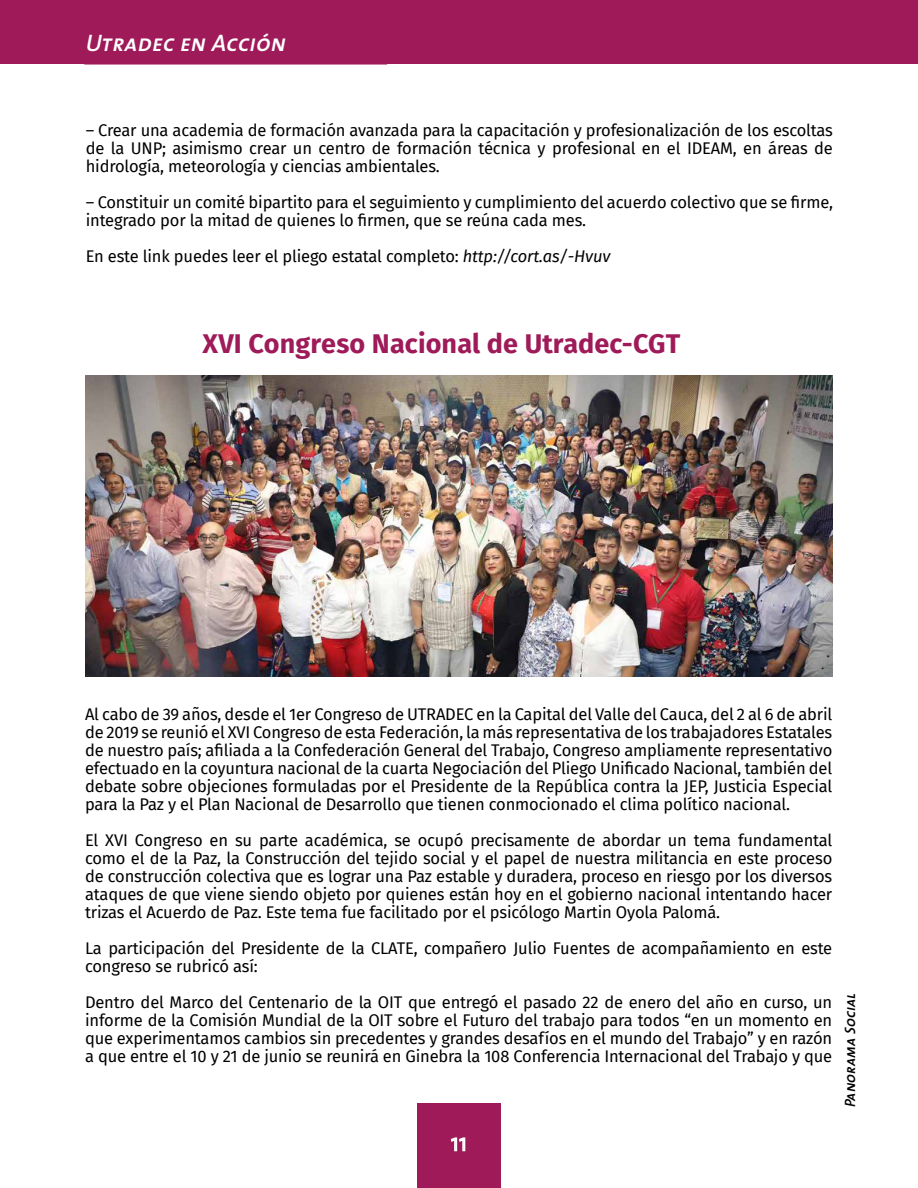
<style>
.page{position:relative;width:918px;height:1188px;background:#fff}
.page>*{position:absolute;margin:0;border:0;box-sizing:border-box;transform-origin:0 0}
.t1{font:700 27px "Fira Sans";letter-spacing:.005em;color:#9f1a59}
.t2{font:24px "The Sans Semi Bold Italic Caps";letter-spacing:.005em;color:#fff}
.t3{font:16.5px/18px "Fira Sans";letter-spacing:-.01em;color:#000;text-align:justify}
.t4{font:15px "The Sans Semi Bold Italic Caps";letter-spacing:.005em;color:#000}
.s1{font-style:italic}
</style>
<div class="page">
<div style="left:417px;top:1104px;width:84px;height:84px;background:#9f1a59"></div>
<svg style="left:450px;top:1137px;width:16px;height:15px"></svg>
<div style="left:0;top:0;width:918px;height:64px;background:#9f1a59"></div>
<div style="left:84px;top:31px;width:303px;height:34px;border:2px solid #9f1a59"></div>
<img style="left:86px;top:376px;width:747px;height:300px">
<h2 class="t2" style="left:86px;top:23px;width:202px">Utradec en Acción</h2>
<p class="t3" style="left:86px;top:120px;width:749px">– Crear una academia de formación avanzada para la capacitación y profesionalización de los escoltas de la UNP; asimismo crear un centro de formación técnica y profesional en el IDEAM, en áreas de hidrología, meteorología y ciencias ambientales.</p>
<p class="t3" style="left:86px;top:192px;width:749px">– Constituir un comité bipartito para el seguimiento y cumplimiento del acuerdo colectivo que se firme, integrado por la mitad de quienes lo firmen, que se reúna cada mes.</p>
<p class="t3" style="left:86px;top:246px;width:526px">En este link puedes leer el pliego estatal completo: <span class="s1">http://cort.as/-Hvuv</span></p>
<h1 class="t1" style="left:203px;top:324px;width:479px">XVI Congreso Nacional de Utradec-CGT</h1>
<p class="t3" style="left:85px;top:705px;width:749px">Al cabo de 39 años, desde el 1er Congreso de UTRADEC en la Capital del Valle del Cauca, del 2 al 6 de abril de 2019 se reunió el XVI Congreso de esta Federación, la más representativa de los trabajadores Estatales de nuestro país; afiliada a la Confederación General del Trabajo, Congreso ampliamente representativo efectuado en la coyuntura nacional de la cuarta Negociación del Pliego Unificado Nacional, también del debate sobre objeciones formuladas por el Presidente de la República contra la JEP, Justicia Especial para la Paz y el Plan Nacional de Desarrollo que tienen conmocionado el clima político nacional.</p>
<p class="t3" style="left:85px;top:831px;width:749px">El XVI Congreso en su parte académica, se ocupó precisamente de abordar un tema fundamental como el de la Paz, la Construcción del tejido social y el papel de nuestra militancia en este proceso de construcción colectiva que es lograr una Paz estable y duradera, proceso en riesgo por los diversos ataques de que viene siendo objeto por quienes están hoy en el gobierno nacional intentando hacer trizas el Acuerdo de Paz. Este tema fue facilitado por el psicólogo Martin Oyola Palomá.</p>
<p class="t3" style="left:85px;top:939px;width:749px">La participación del Presidente de la CLATE, compañero Julio Fuentes de acompañamiento en este congreso se rubricó así:</p>
<p class="t3" style="left:85px;top:993px;width:749px">Dentro del Marco del Centenario de la OIT que entregó el pasado 22 de enero del año en curso, un informe de la Comisión Mundial de la OIT sobre el Futuro del trabajo para todos “en un momento en que experimentamos cambios sin precedentes y grandes desafíos en el mundo del Trabajo” y en razón a que entre el 10 y 21 de junio se reunirá en Ginebra la 108 Conferencia Internacional del Trabajo y que</p>
<p class="t4" style="left:838px;top:1107px;width:116px;rotate:-90deg">Panorama Social</p>
</div>
